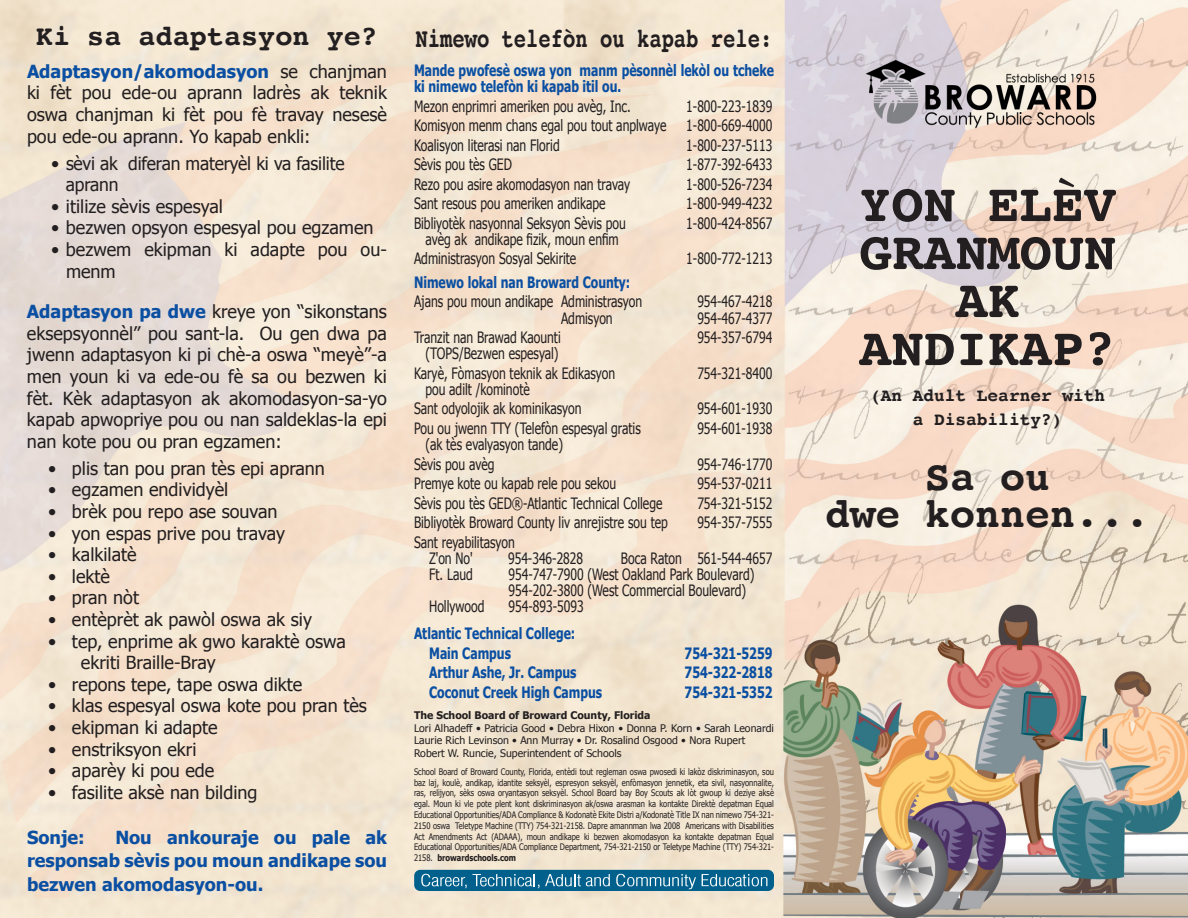
<style>
.page{position:relative;width:1188px;height:918px;background:#fff}
.page>*{position:absolute;margin:0;border:0;box-sizing:border-box;transform-origin:0 0}
.Headline{font:700 54px "Courier";color:#231f20}
.Headline-2{font:700 42px "Courier";color:#231f20}
.Headline-3{font:700 28.5px "Courier";color:#231f20}
.Headline-4{font:700 27px "Courier";color:#231f20;scale:.76 1}
.t1{font:18px/21.6px "Tahoma";color:#231f20;text-align:justify}
.t2{font:700 18px/23.4px "Tahoma";color:#0a4fa2;text-align:justify}
.Headline-5{font:700 18px "Courier";color:#231f20}
.t3{font:15.6px "Tahoma";color:#231f20;scale:.78 1}
.t4{font:700 15.6px/16.2px "Tahoma";color:#0a4fa2;scale:.78 1}
.t5{font:10.5px/12.6px "Tahoma";color:#231f20}
.t6{font:700 10.5px "Tahoma";color:#231f20}
.t7{font:9px/10.8px "Tahoma";color:#231f20;text-align:justify;scale:.84 1}
.s1{font-weight:700;color:#0a4fa2}
.s2{font-weight:700}
</style>
<div class="page">
<img style="left:0;top:0;width:1188px;height:918px">
<div style="left:414px;top:870px;width:360px;height:21px;background:#00608c;border-radius:6px"></div>
<svg style="left:421px;top:874px;width:118px;height:14px"></svg>
<svg style="left:545px;top:874px;width:65px;height:12px"></svg>
<svg style="left:616px;top:874px;width:80px;height:15px"></svg>
<svg style="left:702px;top:874px;width:65px;height:12px"></svg>
<h1 class="Headline-3" style="left:36px;top:14px;width:344px">Ki sa adaptasyon ye?</h1>
<p class="t1" style="left:27px;top:60px;width:362px"><span class="s1">Adaptasyon/akomodasyon</span> se chanjman ki fèt pou ede-ou aprann ladrès ak teknik oswa chanjman ki fèt pou fè travay nesesè pou ede-ou aprann. Yo kapab enkli:</p>
<p class="t1" style="left:51px;top:152px;width:295px">• sèvi ak diferan materyèl ki va fasilite</p>
<p class="t1" style="left:66px;top:173px;width:54px">aprann</p>
<p class="t1" style="left:51px;top:195px;width:173px">• itilize sèvis espesyal</p>
<p class="t1" style="left:51px;top:216px;width:324px">• bezwen opsyon espesyal pou egzamen</p>
<p class="t1" style="left:66px;top:238px;width:323px;text-indent:-15px">• bezwem ekipman ki adapte pou ou&shy;menm</p>
<p class="t1" style="left:27px;top:300px;width:362px"><span class="s1">Adaptasyon pa dwe</span> kreye yon “sikonstans eksepsyonnèl” pou sant-la. Ou gen dwa pa jwenn adaptasyon ki pi chè-a oswa “meyè”-a men youn ki va ede-ou fè sa ou bezwen ki fèt. Kèk adaptasyon ak akomodasyon-sa-yo kapab apwopriye pou ou nan saldeklas-la epi nan kote pou ou pran egzamen:</p>
<p class="t1" style="left:48px;top:457px;width:279px">• plis tan pou pran tès epi aprann</p>
<p class="t1" style="left:48px;top:478px;width:182px">• egzamen endividyèl</p>
<p class="t1" style="left:48px;top:500px;width:231px">• brèk pou repo ase souvan</p>
<p class="t1" style="left:48px;top:521px;width:239px">• yon espas prive pou travay</p>
<p class="t1" style="left:48px;top:543px;width:90px">• kalkilatè</p>
<p class="t1" style="left:48px;top:565px;width:64px">• lektè</p>
<p class="t1" style="left:48px;top:586px;width:93px">• pran nòt</p>
<p class="t1" style="left:48px;top:608px;width:266px">• entèprèt ak pawòl oswa ak siy</p>
<p class="t1" style="left:48px;top:629px;width:299px">• tep, enprime ak gwo karaktè oswa</p>
<p class="t1" style="left:81px;top:651px;width:136px">ekriti Braille-Bray</p>
<p class="t1" style="left:48px;top:673px;width:256px">• repons tepe, tape oswa dikte</p>
<p class="t1" style="left:48px;top:694px;width:320px">• klas espesyal oswa kote pou pran tès</p>
<p class="t1" style="left:48px;top:716px;width:171px">• ekipman ki adapte</p>
<p class="t1" style="left:48px;top:737px;width:150px">• enstriksyon ekri</p>
<p class="t1" style="left:48px;top:759px;width:168px">• aparèy ki pou ede</p>
<p class="t1" style="left:48px;top:781px;width:211px">• fasilite aksè nan bilding</p>
<p class="t2" style="left:27px;top:824px;width:59px">Sonje:</p>
<p class="t2" style="left:27px;top:824px;width:362px;text-indent:88px">Nou ankouraje ou pale ak responsab sèvis pou moun andikape sou bezwen akomodasyon-ou.</p>
<h1 class="Headline-4" style="left:415px;top:17px;width:471px">Nimewo telefòn ou kapab rele:</h1>
<p class="t4" style="left:414px;top:61px;width:463px">Mande pwofesè oswa yon manm pèsonnèl lekòl ou tcheke ki nimewo telefòn ki kapab itil ou.</p>
<p class="t3" style="left:414px;top:96px;width:280px">Mezon enprimri ameriken pou avèg, Inc.</p>
<p class="t3" style="left:686px;top:96px;width:112px">1-800-223-1839</p>
<p class="t3" style="left:414px;top:115px;width:325px">Komisyon menm chans egal pou tout anplwaye</p>
<p class="t3" style="left:686px;top:115px;width:112px">1-800-669-4000</p>
<p class="t3" style="left:414px;top:135px;width:188px">Koalisyon literasi nan Florid</p>
<p class="t3" style="left:686px;top:135px;width:112px">1-800-237-5113</p>
<p class="t3" style="left:414px;top:154px;width:127px">Sèvis pou tès GED</p>
<p class="t3" style="left:686px;top:154px;width:112px">1-877-392-6433</p>
<p class="t3" style="left:414px;top:174px;width:279px">Rezo pou asire akomodasyon nan travay</p>
<p class="t3" style="left:686px;top:174px;width:112px">1-800-526-7234</p>
<p class="t3" style="left:414px;top:193px;width:247px">Sant resous pou ameriken andikape</p>
<p class="t3" style="left:686px;top:193px;width:112px">1-800-949-4232</p>
<p class="t3" style="left:414px;top:213px;width:273px">Bibliyotèk nasyonnal Seksyon Sèvis pou</p>
<p class="t3" style="left:686px;top:213px;width:112px">1-800-424-8567</p>
<p class="t3" style="left:425px;top:229px;width:249px">avèg ak andikape fizik, moun enfim</p>
<p class="t3" style="left:414px;top:248px;width:210px">Administrasyon Sosyal Sekirite</p>
<p class="t3" style="left:686px;top:248px;width:112px">1-800-772-1213</p>
<p class="t4" style="left:414px;top:273px;width:279px">Nimewo lokal nan Broward County:</p>
<p class="t3" style="left:414px;top:291px;width:294px">Ajans pou moun andikape Administrasyon</p>
<p class="t3" style="left:697px;top:291px;width:98px">954-467-4218</p>
<p class="t3" style="left:561px;top:307px;width:68px">Admisyon</p>
<p class="t3" style="left:697px;top:307px;width:98px">954-467-4377</p>
<p class="t3" style="left:414px;top:327px;width:190px">Tranzit nan Brawad Kaounti</p>
<p class="t3" style="left:697px;top:327px;width:98px">954-357-6794</p>
<p class="t3" style="left:425px;top:343px;width:172px">(TOPS/Bezwen espesyal)</p>
<p class="t3" style="left:414px;top:363px;width:260px">Karyè, Fòmasyon teknik ak Edikasyon</p>
<p class="t3" style="left:697px;top:363px;width:98px">754-321-8400</p>
<p class="t3" style="left:425px;top:379px;width:135px">pou adilt /kominotè</p>
<p class="t3" style="left:414px;top:398px;width:216px">Sant odyolojik ak kominikasyon</p>
<p class="t3" style="left:697px;top:398px;width:98px">954-601-1930</p>
<p class="t3" style="left:414px;top:418px;width:292px">Pou ou jwenn TTY (Telefòn espesyal gratis</p>
<p class="t3" style="left:697px;top:418px;width:98px">954-601-1938</p>
<p class="t3" style="left:425px;top:434px;width:178px">(ak tès evalyasyon tande)</p>
<p class="t3" style="left:414px;top:453px;width:105px">Sèvis pou avèg</p>
<p class="t3" style="left:697px;top:453px;width:98px">954-746-1770</p>
<p class="t3" style="left:414px;top:473px;width:261px">Premye kote ou kapab rele pou sekou</p>
<p class="t3" style="left:697px;top:473px;width:98px">954-537-0211</p>
<p class="t3" style="left:414px;top:492px;width:320px">Sèvis pou tès GED®-Atlantic Technical College</p>
<p class="t3" style="left:697px;top:492px;width:98px">754-321-5152</p>
<p class="t3" style="left:414px;top:512px;width:327px">Bibliyotèk Broward County liv anrejistre sou tep</p>
<p class="t3" style="left:697px;top:512px;width:98px">954-357-7555</p>
<p class="t3" style="left:414px;top:531px;width:131px">Sant reyabilitasyon</p>
<p class="t3" style="left:621px;top:548px;width:196px">Boca Raton 561-544-4657</p>
<p class="t3" style="left:429px;top:564px;width:58px">Ft. Laud</p>
<p class="t3" style="left:509px;top:564px;width:317px">954-747-7900 (West Oakland Park Boulevard)</p>
<p class="t3" style="left:509px;top:580px;width:306px">954-202-3800 (West Commercial Boulevard)</p>
<p class="t3" style="left:429px;top:596px;width:72px">Hollywood</p>
<p class="t3" style="left:509px;top:596px;width:98px">954-893-5093</p>
<p class="t4" style="left:414px;top:624px;width:208px">Atlantic Technical College:</p>
<p class="t4" style="left:429px;top:644px;width:106px">Main Campus</p>
<p class="t4" style="left:685px;top:644px;width:114px">754-321-5259</p>
<p class="t4" style="left:429px;top:663px;width:190px">Arthur Ashe, Jr. Campus</p>
<p class="t4" style="left:685px;top:663px;width:114px">754-322-2818</p>
<p class="t4" style="left:429px;top:683px;width:223px">Coconut Creek High Campus</p>
<p class="t4" style="left:685px;top:683px;width:114px">754-321-5352</p>
<p class="t6" style="left:414px;top:708px;width:238px">The School Board of Broward County, Florida</p>
<p class="t5" style="left:414px;top:721px;width:362px">Lori Alhadeff • Patricia Good • Debra Hixon • Donna P. Korn • Sarah Leonardi<br>Laurie Rich Levinson • Ann Murray • Dr. Rosalind Osgood • Nora Rupert</p>
<p class="t5" style="left:414px;top:746px;width:209px">Robert W. Runcie, Superintendent of Schools</p>
<p class="t7" style="left:414px;top:766px;width:430px">School Board of Broward County, Florida, entèdi tout regleman oswa pwosedi ki lakòz diskriminasyon, sou baz laj, koulè, andikap, idantite seksyèl, espresyon seksyèl, enfòmasyon jennetik, eta sivil, nasyonnalite, ras, relijyon, sèks oswa oryantasyon seksyèl. School Board bay Boy Scouts ak lòt gwoup ki deziye aksè egal. Moun ki vle pote plent kont diskriminasyon ak/oswa arasman ka kontakte Direktè depatman Equal Educational Opportunities/ADA Compliance &amp; Kodonatè Ekite Distri a/Kodonatè Title IX nan nimewo 754-321- 2150 oswa Teletype Machine (TTY) 754-321-2158. Dapre amannman lwa 2008 Americans with Disabilities Act Amendments Act (ADAAA), moun andikape ki bezwen akomodasyon ka kontakte depatman Equal Educational Opportunities/ADA Compliance Department, 754-321-2150 or Teletype Machine (TTY) 754-321- 2158. <span class="s2">browardschools.com</span></p>
<h1 class="Headline" style="left:859px;top:161px;width:258px">YON ELÈV</h1>
<h1 class="Headline" style="left:859px;top:209px;width:258px">GRANMOUN</h1>
<h1 class="Headline" style="left:956px;top:257px;width:66px">AK</h1>
<h1 class="Headline" style="left:859px;top:305px;width:258px">ANDIKAP?</h1>
<h1 class="Headline-5" style="left:870px;top:381px;width:237px">(An Adult Learner with</h1>
<h1 class="Headline-5" style="left:913px;top:405px;width:151px">a Disability?)</h1>
<h1 class="Headline-2" style="left:925px;top:443px;width:126px">Sa ou</h1>
<h1 class="Headline-2" style="left:825px;top:480px;width:326px">dwe konnen...</h1>
</div>
